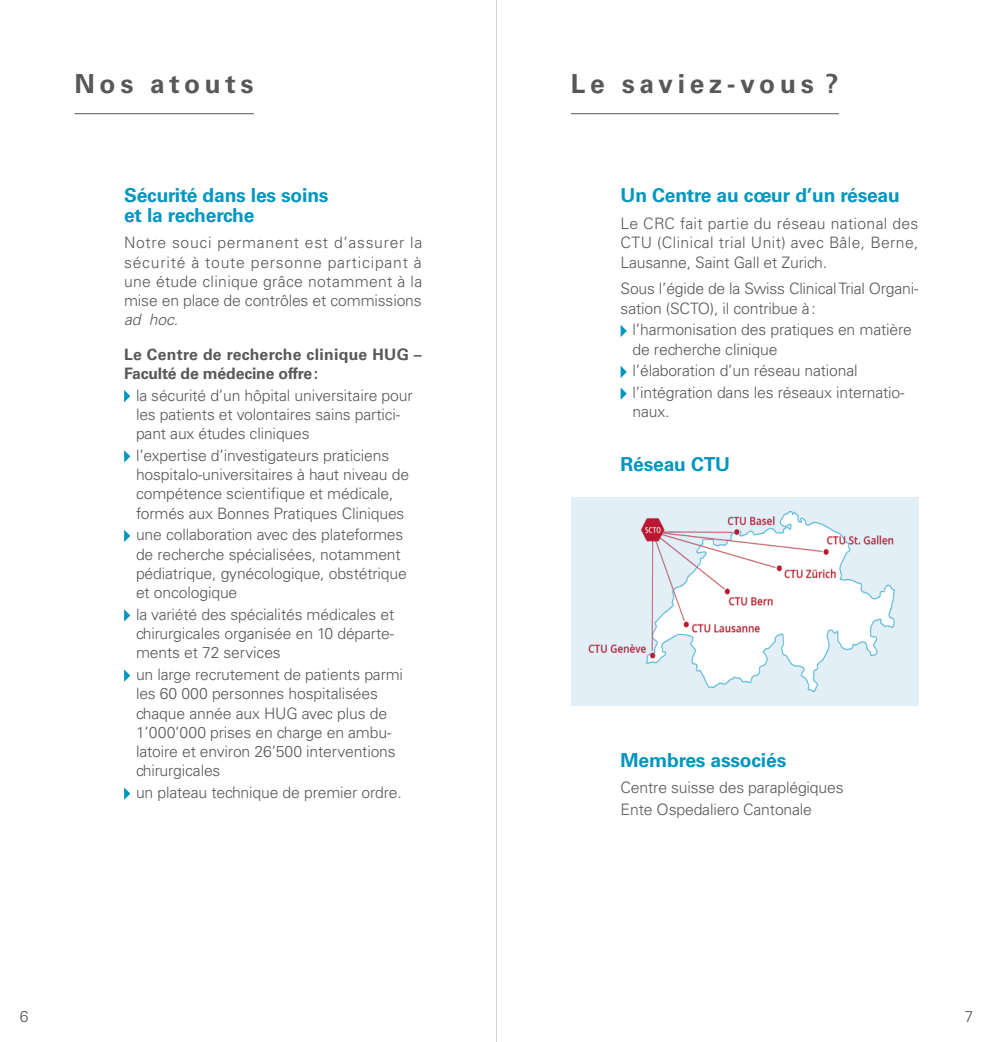
<style>
.page{position:relative;width:993px;height:1042px;background:#fff}
.page>*{position:absolute;margin:0;border:0;box-sizing:border-box;transform-origin:0 0}
.t1{font:700 26.25px "Univers LT Std";letter-spacing:.18em;color:#57585a}
.t2{font:700 19.25px/19.2px "Univers LT Std";letter-spacing:-.01em;color:#0096bf}
.t3{font:300 15.75px/19.2px "Univers LT Std";letter-spacing:-.01em;color:#57585a}
.t4{font:700 15.75px/19.2px "Univers LT Std";color:#57585a}
.s1{font-style:italic}
</style>
<div class="page">
<svg style="left:124px;top:390px;width:6px;height:12px"></svg>
<svg style="left:124px;top:450px;width:6px;height:12px"></svg>
<svg style="left:124px;top:530px;width:6px;height:12px"></svg>
<svg style="left:124px;top:609px;width:6px;height:12px"></svg>
<svg style="left:124px;top:669px;width:6px;height:13px"></svg>
<svg style="left:124px;top:787px;width:6px;height:13px"></svg>
<svg style="left:620px;top:325px;width:6px;height:12px"></svg>
<svg style="left:620px;top:366px;width:6px;height:12px"></svg>
<svg style="left:620px;top:387px;width:6px;height:13px"></svg>
<hr style="left:570px;top:113px;width:268px;height:1px;background:#57585a">
<hr style="left:496px;top:0;width:1px;height:1042px;background:#d1d2d4">
<div style="left:570px;top:498px;width:348px;height:208px;background:#e2eff6"></div>
<img style="left:588px;top:512px;width:306px;height:180px">
<hr style="left:74px;top:113px;width:180px;height:1px;background:#57585a">
<h1 class="t1" style="left:74px;top:69px;width:181px">Nos atouts</h1>
<p class="t2" style="left:124px;top:186px;width:206px">Sécurité dans les soins et la recherche</p>
<p class="t3" style="left:124px;top:233px;width:299px;text-align:justify">Notre souci permanent est d’assurer la sécurité à toute personne participant à une étude clinique grâce notamment à la mise en place de contrôles et commissions <span class="s1">ad hoc</span>.</p>
<p class="t4" style="left:124px;top:344px;width:299px">Le Centre de recherche clinique HUG –<br>Faculté de médecine offre:</p>
<p class="t3" style="left:136px;top:385px;width:278px">la sécurité d’un hôpital universitaire pour les patients et volontaires sains partici&shy;pant aux études cliniques</p>
<p class="t3" style="left:136px;top:446px;width:274px">l’expertise d’investigateurs praticiens hospitalo-universitaires à haut niveau de compétence scientifique et médicale, formés aux Bonnes Pratiques Cliniques</p>
<p class="t3" style="left:136px;top:525px;width:272px">une collaboration avec des plateformes de recherche spécialisées, notamment pédiatrique, gynécologique, obstétrique et oncologique</p>
<p class="t3" style="left:136px;top:604px;width:260px;text-align:justify">la variété des spécialités médicales et chirurgicales organisée en 10 départe&shy;ments et 72 services</p>
<p class="t3" style="left:136px;top:665px;width:268px">un large recrutement de patients parmi les 60 000 personnes hospitalisées chaque année aux HUG avec plus de 1’000’000 prises en charge en ambu&shy;latoire et environ 26’500 interventions chirurgicales</p>
<p class="t3" style="left:136px;top:783px;width:267px">un plateau technique de premier ordre.</p>
<h1 class="t1" style="left:570px;top:69px;width:269px">Le saviez-vous ?</h1>
<p class="t2" style="left:620px;top:186px;width:281px">Un Centre au cœur d’un réseau</p>
<p class="t3" style="left:620px;top:214px;width:299px;text-align:justify">Le CRC fait partie du réseau national des CTU (Clinical trial Unit) avec Bâle, Berne, Lausanne, Saint Gall et Zurich.</p>
<p class="t3" style="left:620px;top:279px;width:299px">Sous l’égide de la Swiss Clinical Trial Organi&shy;sation (SCTO), il contribue à:</p>
<p class="t3" style="left:632px;top:320px;width:281px">l’harmonisation des pratiques en matière de recherche clinique</p>
<p class="t3" style="left:632px;top:360px;width:273px;line-height:21.7px">l’élaboration d’un réseau national l’intégration dans les réseaux internatio-</p>
<p class="t3" style="left:632px;top:402px;width:39px">naux.</p>
<p class="t2" style="left:620px;top:454px;width:111px">Réseau CTU</p>
<p class="t2" style="left:620px;top:750px;width:167px">Membres associés</p>
<p class="t3" style="left:620px;top:777px;width:224px;line-height:21.7px">Centre suisse des paraplégiques<br>Ente Ospedaliero Cantonale</p>
<p class="t3" style="left:20px;top:1007px;width:10px">6</p>
<p class="t3" style="left:964px;top:1007px;width:10px">7</p>
</div>
